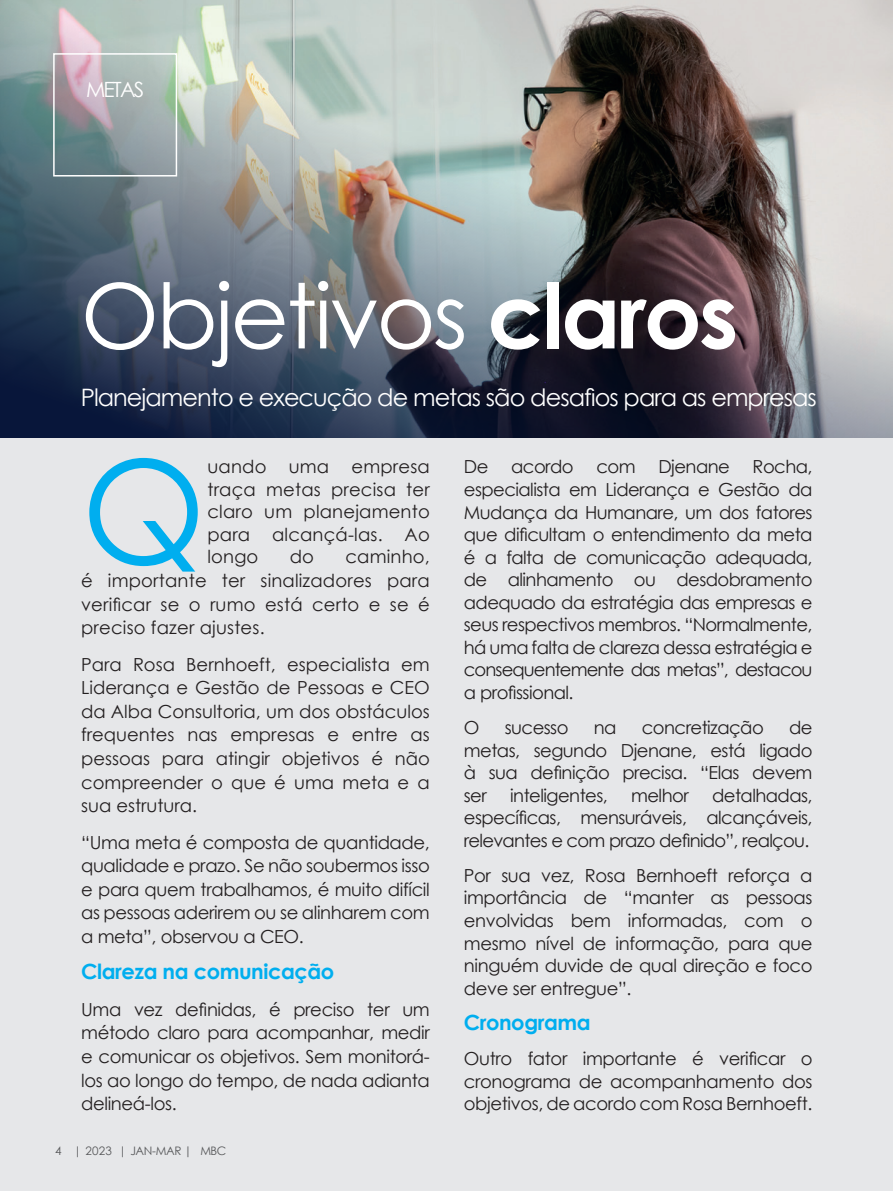
<style>
.page{position:relative;width:893px;height:1191px;background:#e6e7e9}
.page>*{position:absolute;margin:0;border:0;box-sizing:border-box;transform-origin:0 0}
.t1{font:143.25px "Century Gothic";color:#00aeef}
.t2{font:90px "Century Gothic";letter-spacing:-.03em;color:#fff}
.t3{font:24px "Century Gothic";letter-spacing:-.04em;color:#fff}
.t4{font:700 21px "Century Gothic";letter-spacing:-.02em;color:#00aeef}
.t5{font:21px "Century Gothic";letter-spacing:-.09em;color:#fff}
.t6{font:18px/22.5px "Century Gothic";letter-spacing:-.02em;color:#231f20;text-align:justify}
.t7{font:11.7px "Century Gothic";letter-spacing:-.03em;color:#57585a}
.s1{font-weight:700}
</style>
<div class="page">
<img style="left:0;top:0;width:893px;height:437px">
<div style="left:53px;top:53px;width:124px;height:123px;border:2px solid #fff"></div>
<p class="t5" style="left:86px;top:74px;width:59px">METAS</p>
<h2 class="t2" style="left:81px;top:253px;width:659px">Objetivos <span class="s1">claros</span></h2>
<h3 class="t3" style="left:81px;top:380px;width:738px">Planejamento e execução de metas são desafios para as empresas</h3>
<h1 class="t1" style="left:81px;top:411px;width:126px">Q</h1>
<p class="t6" style="left:207px;top:455px;width:224px">uando uma empresa traça metas precisa ter claro um planejamento para alcançá-las. Ao longo</p>
<p class="t6" style="left:81px;top:545px;width:350px;line-height:23.5px;text-indent:264px">caminho, é importante ter sinalizadores para verificar se o rumo está certo e se é preciso fazer ajustes.</p>
<p class="t6" style="left:81px;top:652px;width:350px;line-height:23.5px">Para Rosa Bernhoeft, especialista em Liderança e Gestão de Pessoas e CEO da Alba Consultoria, um dos obstáculos frequentes nas empresas e entre as pessoas para atingir objetivos é não compreender o que é uma meta e a sua estrutura.</p>
<p class="t6" style="left:81px;top:830px;width:350px;line-height:23.5px">“Uma meta é composta de quantidade, qualidade e prazo. Se não soubermos isso e para quem trabalhamos, é muito difícil as pessoas aderirem ou se alinharem com a meta”, observou a CEO.</p>
<p class="t4" style="left:81px;top:955px;width:255px">Clareza na comunicação</p>
<p class="t6" style="left:81px;top:997px;width:350px;line-height:23.5px">Uma vez definidas, é preciso ter um método claro para acompanhar, medir e comunicar os objetivos. Sem monitorá&shy;los ao longo do tempo, de nada adianta delineá-los.</p>
<p class="t6" style="left:290px;top:545px;width:26px">do</p>
<p class="t7" style="left:55px;top:1142px;width:172px">4 | 2023 | JAN-MAR | MBC</p>
<p class="t6" style="left:464px;top:455px;width:26px">De</p>
<p class="t6" style="left:511px;top:455px;width:64px">acordo</p>
<p class="t6" style="left:596px;top:455px;width:41px">com</p>
<p class="t6" style="left:658px;top:455px;width:73px">Djenane</p>
<p class="t6" style="left:464px;top:455px;width:350px;text-indent:289px">Rocha, especialista em Liderança e Gestão da Mudança da Humanare, um dos fatores que dificultam o entendimento da meta é a falta de comunicação adequada, de alinhamento ou desdobramento adequado da estratégia das empresas e seus respectivos membros. “Normalmente, há uma falta de clareza dessa estratégia e consequentemente das metas”, destacou a profissional.</p>
<p class="t6" style="left:464px;top:716px;width:17px">O</p>
<p class="t6" style="left:505px;top:716px;width:65px">sucesso</p>
<p class="t6" style="left:594px;top:716px;width:24px">na</p>
<p class="t6" style="left:642px;top:716px;width:124px">concretização</p>
<p class="t6" style="left:464px;top:716px;width:350px;text-indent:325px">de metas, segundo Djenane, está ligado à sua definição precisa. “Elas devem ser</p>
<p class="t6" style="left:510px;top:783px;width:99px">inteligentes,</p>
<p class="t6" style="left:631px;top:783px;width:59px">melhor</p>
<p class="t6" style="left:464px;top:783px;width:350px;text-indent:248px">detalhadas, específicas, mensuráveis, alcançáveis, relevantes e com prazo definido”, realçou.</p>
<p class="t6" style="left:464px;top:864px;width:350px">Por sua vez, Rosa Bernhoeft reforça a importância de “manter as pessoas envolvidas bem informadas, com o mesmo nível de informação, para que ninguém duvide de qual direção e foco deve ser entregue”.</p>
<p class="t4" style="left:464px;top:1006px;width:128px">Cronograma</p>
<p class="t6" style="left:464px;top:1047px;width:350px">Outro fator importante é verificar o cronograma de acompanhamento dos objetivos, de acordo com Rosa Bernhoeft.</p>
</div>
